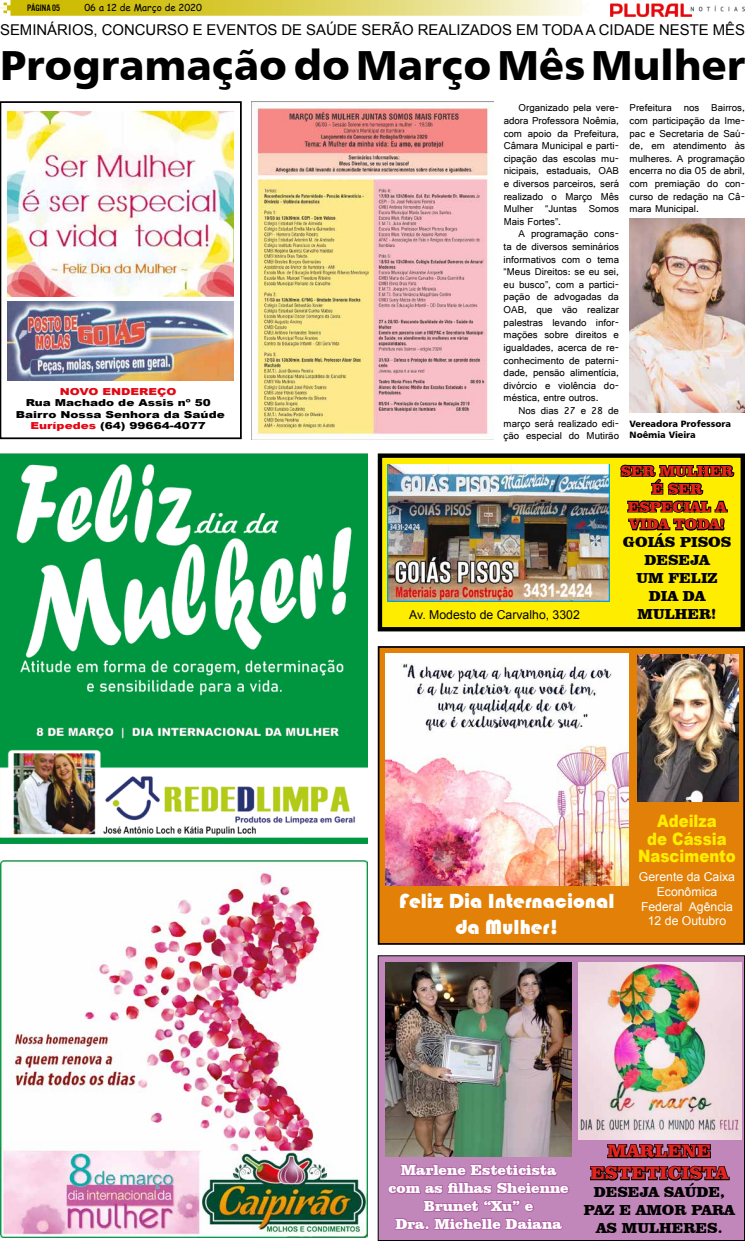
<style>
.page{position:relative;width:745px;height:1241px;background:#fff}
.page>*{position:absolute;margin:0;border:0;box-sizing:border-box;transform-origin:0 0}
.t1{font:42px "Humanist 777 BT Black B";color:#000}
.t2{font:21px/25.2px "Bauhaus 93";color:#fff;text-align:center}
.t3{font:900 18.38px/22.1px "Clarendon BT";color:#e5231e;text-align:center}
.t4{font:900 17.06px/17.5px "Arial";color:#ffed00;text-align:center;scale:.87 1}
.t5{font:900 14.88px/17.8px "Clarendon BT";color:#000;text-align:center}
.t6{font:14.88px "Arial";color:#000}
.t7{font:900 14.88px/17.8px "Clarendon BT";color:#fff;text-align:center}
.t8{font:900 14.88px/17.8px "Clarendon BT";color:#e5231e;text-align:center}
.t9{font:12.25px/14.7px "Arial";color:#fff;text-align:center}
.t10{font:12.25px "Arial";color:#000}
.t11{font:10.5px/12.6px "Gautami";color:#000;text-align:justify}
.t12{font:900 9.62px/11.5px "Arial";color:#000;text-align:center;scale:1.25 1}
.t13{font:9.62px "Comic Sans MS";color:#000}
.t14{font:900 9.62px "Arial";color:#e30613;scale:1.25 1}
.t15{font:9.62px "U.S.101";color:#000}
.t16{font:9.19px/11px "Humanist 777 BT Black B";color:#000}
.s1{color:#e30613}
</style>
<div class="page">
<div style="left:379px;top:455px;width:363px;height:174px;background:#ffed00"></div>
<div style="left:377px;top:453px;width:367px;height:178px;border:4px solid #000"></div>
<img style="left:610px;top:3px;width:134px;height:14px">
<svg style="left:0;top:0;width:582px;height:16px;background:#dfd460"></svg>
<div style="left:378px;top:647px;width:365px;height:296px;background:#e28007"></div>
<div style="left:377px;top:646px;width:367px;height:298px;border:2px solid #000"></div>
<img style="left:637px;top:654px;width:101px;height:147px">
<img style="left:385px;top:653px;width:243px;height:232px">
<img style="left:252px;top:102px;width:241px;height:333px">
<div style="left:378px;top:955px;width:366px;height:285px;background:#c287ba"></div>
<img style="left:385px;top:962px;width:186px;height:194px">
<svg style="left:386px;top:1154px;width:184px;height:76px"></svg>
<svg style="left:588px;top:1138px;width:142px;height:43px"></svg>
<img style="left:578px;top:962px;width:162px;height:176px">
<img style="left:387px;top:464px;width:221px;height:137px">
<img style="left:0;top:453px;width:367px;height:390px">
<img style="left:0;top:860px;width:367px;height:377px">
<img style="left:629px;top:218px;width:115px;height:195px">
<svg style="left:618px;top:393px;width:117px;height:138px"></svg>
<img style="left:7px;top:112px;width:227px;height:184px">
<img style="left:7px;top:301px;width:227px;height:80px">
<div style="left:0;top:101px;width:241px;height:338px;border:2px solid #000"></div>
<p class="t15" style="left:27px;top:2px;width:35px">PÁGINa 05</p>
<p class="t13" style="left:84px;top:0;width:119px">06 a 12 de Março de 2020</p>
<h3 class="t6" style="left:0;top:20px;width:746px">SEMINÁRIOS, CONCURSO E EVENTOS DE SAÚDE SERÃO REALIZADOS EM TODA A CIDADE NESTE MÊS</h3>
<h1 class="t1" style="left:0;top:38px;width:746px">Programação do Março Mês Mulher</h1>
<p class="t14" style="left:60px;top:384px;width:95px">NOVO ENDEREÇO</p>
<p class="t12" style="left:16px;top:397px;width:169px">Rua Machado de Assis nº 50<br>Bairro Nossa Senhora da Saúde<br><span class="s1">Eurípedes</span> (64) 99664-4077</p>
<p class="t11" style="left:503px;top:101px;width:117px;text-indent:15px">Organizado pela vere&shy;adora Professora Noêmia, com apoio da Prefeitura, Câmara Municipal e parti&shy;cipação das escolas mu&shy;nicipais, estaduais, OAB e diversos parceiros, será realizado o Março Mês Mulher “Juntas Somos Mais Fortes”.</p>
<p class="t11" style="left:503px;top:227px;width:117px;text-indent:15px">A programação cons&shy;ta de diversos seminários informativos com o tema “Meus Direitos: se eu sei, eu busco”, com a partici&shy;pação de advogadas da OAB, que vão realizar palestras levando infor&shy;mações sobre direitos e igualdades, acerca de re&shy;conhecimento de paterni&shy;dade, pensão alimentícia, divórcio e violência do&shy;méstica, entre outros.</p>
<p class="t11" style="left:503px;top:404px;width:117px;text-indent:15px">Nos dias 27 e 28 de março será realizado edi&shy;ção especial do Mutirão</p>
<p class="t11" style="left:629px;top:101px;width:117px">Prefeitura nos Bairros, com participação da Ime&shy;pac e Secretaria de Saú&shy;de, em atendimento às mulheres. A programação encerra no dia 05 de abril, com premiação do con&shy;curso de redação na Câ&shy;mara Municipal.</p>
<p class="t16" style="left:629px;top:417px;width:103px">Vereadora Professora<br>Noêmia Vieira</p>
<p class="t10" style="left:409px;top:606px;width:172px">Av. Modesto de Carvalho, 3302</p>
<h3 class="t8" style="left:620px;top:461px;width:114px">SER MULHER<br>É SER<br>ESPECIAL A<br>VIDA TODA!</h3>
<h3 class="t5" style="left:622px;top:533px;width:110px">GOIÁS PISOS<br>DESEJA<br>UM FELIZ<br>DIA DA<br>MULHER!</h3>
<h2 class="t2" style="left:399px;top:888px;width:217px">Feliz Dia Internacional da Mulher!</h2>
<h3 class="t4" style="left:637px;top:811px;width:114px">Adeilza<br>de Cássia<br>Nascimento</h3>
<p class="t9" style="left:638px;top:869px;width:98px">Gerente da Caixa<br>Econômica<br>Federal Agência<br>12 de Outubro</p>
<h3 class="t7" style="left:388px;top:1160px;width:181px">Marlene Esteticista com as filhas Sheienne<br>Brunet “Xu” e<br>Dra. Michelle Daiana</h3>
<h3 class="t3" style="left:590px;top:1139px;width:139px">MARLENE<br>ESTETICISTA</h3>
<h3 class="t5" style="left:583px;top:1182px;width:152px">DESEJA SAÚDE,<br>PAZ E AMOR PARA<br>AS MULHERES.</h3>
</div>
